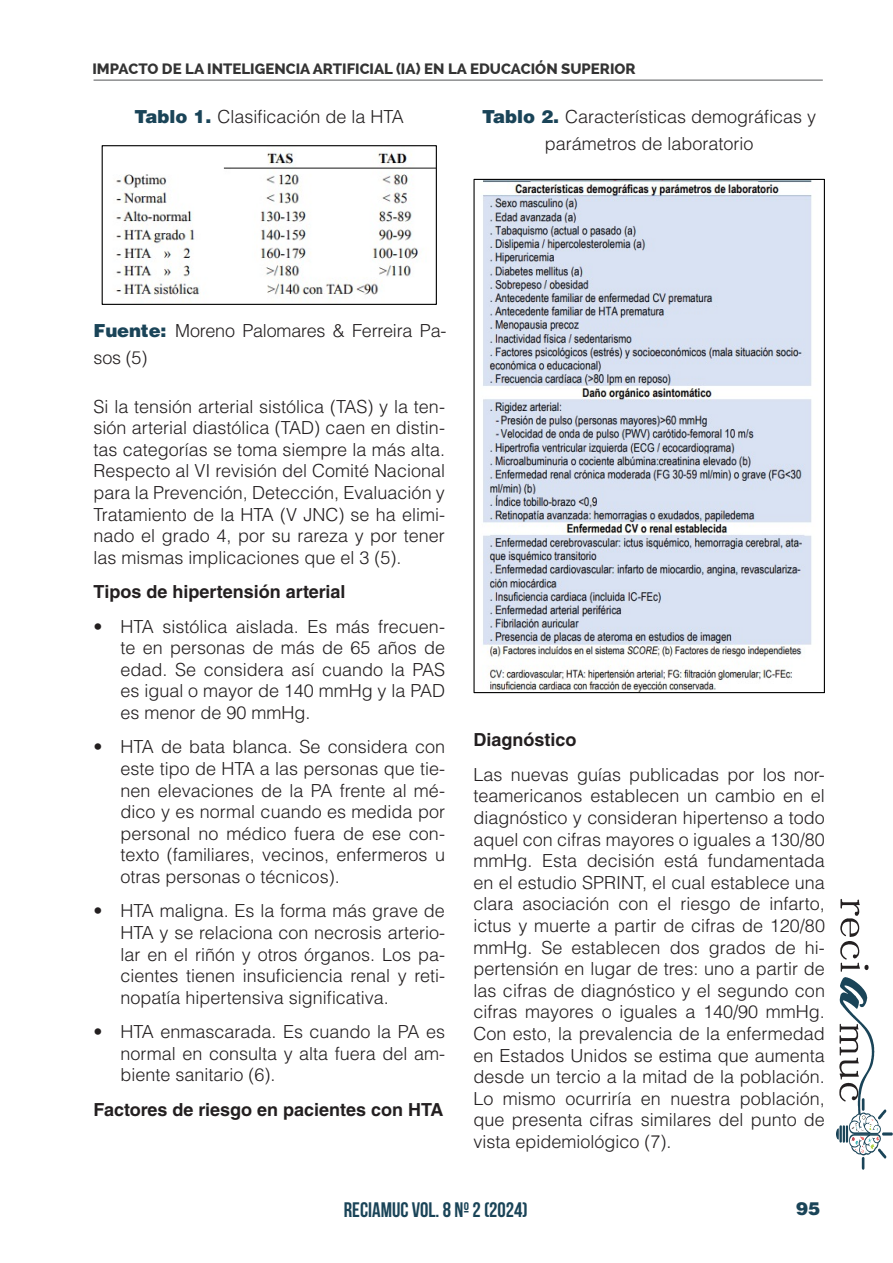
<style>
.page{position:relative;width:893px;height:1263px;background:#fff}
.page>*{position:absolute;margin:0;border:0;box-sizing:border-box;transform-origin:0 0}
.t1{font:700 21px "Bebas Neue";color:#1a4458}
.t2{font:300 18px/21.6px "Helvetica LT Std";color:#231f20;text-align:justify}
.t3{font:700 18px "Helvetica LT Std";color:#231f20}
.t4{font:900 18px "Helvetica LT Std";color:#1a4458}
.t5{font:800 15px "Raleway";color:#333}
.s1{font-weight:900;color:#1a4458}
</style>
<div class="page">
<hr style="left:94px;top:80px;width:729px;height:1px;background:#545557">
<svg style="left:836px;top:899px;width:57px;height:271px"></svg>
<img style="left:116px;top:152px;width:319px;height:147px">
<div style="left:102px;top:145px;width:335px;height:160px;border:1px solid #000"></div>
<img style="left:483px;top:181px;width:329px;height:510px">
<p class="t5" style="left:92px;top:60px;width:545px">IMPACTO DE LA INTELIGENCIA ARTIFICIAL (IA) EN LA EDUCACIÓN SUPERIOR</p>
<p class="t2" style="left:135px;top:106px;width:271px"><span class="s1">Tablo 1.</span> Clasificación de la HTA</p>
<p class="t2" style="left:482px;top:103px;width:336px;line-height:27px;text-align:center"><span class="s1">Tablo 2.</span> Características demográficas y parámetros de laboratorio</p>
<p class="t2" style="left:94px;top:317px;width:354px;line-height:27px"><span class="s1">Fuente:</span> Moreno Palomares &amp; Ferreira Pa&shy;sos (5)</p>
<p class="t2" style="left:94px;top:395px;width:353px">Si la tensión arterial sistólica (TAS) y la ten&shy;sión arterial diastólica (TAD) caen en distin&shy;tas categorías se toma siempre la más alta.<br>Respecto al VI revisión del Comité Nacional para la Prevención, Detección, Evaluación y Tratamiento de la HTA (V JNC) se ha elimi&shy;nado el grado 4, por su rareza y por tener las mismas implicaciones que el 3 (5).</p>
<p class="t3" style="left:94px;top:581px;width:253px">Tipos de hipertensión arterial</p>
<p class="t2" style="left:121px;top:615px;width:326px;text-indent:-27px">• HTA sistólica aislada. Es más frecuen&shy;te en personas de más de 65 años de edad. Se considera así cuando la PAS es igual o mayor de 140 mmHg y la PAD es menor de 90 mmHg.</p>
<p class="t2" style="left:121px;top:736px;width:326px;text-indent:-27px">• HTA de bata blanca. Se considera con este tipo de HTA a las personas que tie&shy;nen elevaciones de la PA frente al mé&shy;dico y es normal cuando es medida por personal no médico fuera de ese con&shy;texto (familiares, vecinos, enfermeros u otras personas o técnicos).</p>
<p class="t2" style="left:121px;top:900px;width:326px;text-indent:-27px">• HTA maligna. Es la forma más grave de HTA y se relaciona con necrosis arterio&shy;lar en el riñón y otros órganos. Los pa&shy;cientes tienen insuficiencia renal y reti&shy;nopatía hipertensiva significativa.</p>
<p class="t2" style="left:121px;top:1021px;width:326px;text-indent:-27px">• HTA enmascarada. Es cuando la PA es normal en consulta y alta fuera del am&shy;biente sanitario (6).</p>
<p class="t3" style="left:94px;top:1098px;width:351px">Factores de riesgo en pacientes con HTA</p>
<p class="t3" style="left:473px;top:729px;width:104px">Diagnóstico</p>
<p class="t2" style="left:473px;top:763px;width:353px">Las nuevas guías publicadas por los nor&shy;teamericanos establecen un cambio en el diagnóstico y consideran hipertenso a todo aquel con cifras mayores o iguales a 130/80 mmHg. Esta decisión está fundamentada en el estudio SPRINT, el cual establece una clara asociación con el riesgo de infarto, ictus y muerte a partir de cifras de 120/80 mmHg. Se establecen dos grados de hi&shy;pertensión en lugar de tres: uno a partir de las cifras de diagnóstico y el segundo con cifras mayores o iguales a 140/90 mmHg.<br>Con esto, la prevalencia de la enfermedad en Estados Unidos se estima que aumenta desde un tercio a la mitad de la población.<br>Lo mismo ocurriría en nuestra población, que presenta cifras similares del punto de vista epidemiológico (7).</p>
<p class="t1" style="left:344px;top:1198px;width:185px">RECIAMUC VOL. 8 Nº 2 (2024)</p>
<p class="t4" style="left:796px;top:1197px;width:26px">95</p>
</div>
